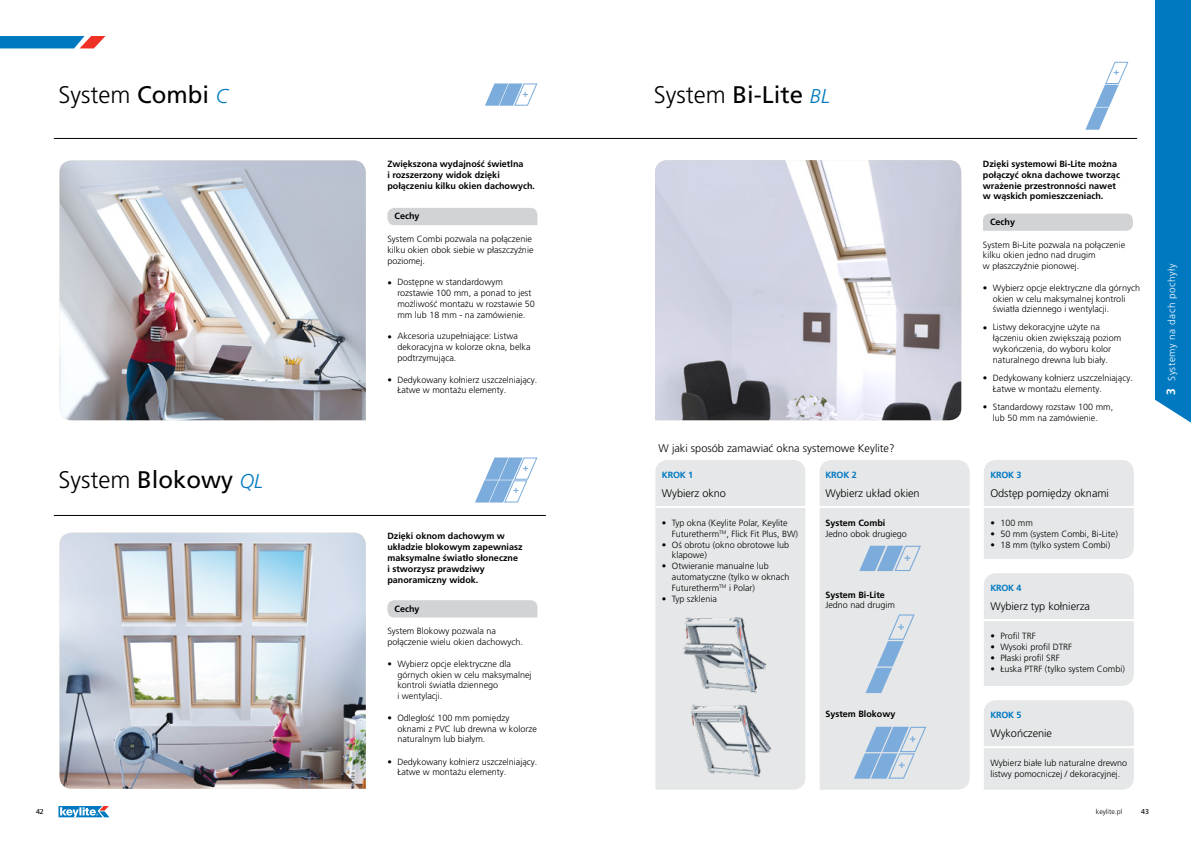
<style>
.page{position:relative;width:1191px;height:842px;background:#fff}
.page>*{position:absolute;margin:0;border:0;box-sizing:border-box;transform-origin:0 0}
.t1{font:24px "Frutiger LT Pro";color:#000}
.t2{font:300 24px "Frutiger LT Pro";color:#000}
.t3{font:700 11.4px "Frutiger LT Pro";color:#7cacdc}
.t4{font:300 11px "Frutiger LT Pro";letter-spacing:-.005em;color:#000}
.t5{font:300 10px "Frutiger LT Pro";letter-spacing:.05em;color:#fff}
.t6{font:700 10px "Frutiger LT Pro";color:#7cacdc}
.t7{font:300 9px/10.8px "Frutiger LT Pro";color:#000}
.t8{font:700 9px/10.8px "Frutiger LT Pro";color:#000}
.t9{font:700 9px "Frutiger LT Pro";letter-spacing:-.02em;color:#0079c1}
.Paragraph_Style_1{font:300 7px "Frutiger LT Pro";color:#000}
.Paragraph_Style_1-2{font:7px "Frutiger LT Pro";color:#000}
.s1{font-weight:400}
.s2{font-style:italic;font-size:20px;color:#0079c1}
.s3{font-weight:300}
.s4{font-weight:300;font-style:italic;font-size:20px;color:#0079c1}
.s5{font-weight:700;font-size:12px}
</style>
<div class="page">
<svg style="left:485px;top:83px;width:53px;height:23px"></svg>
<img style="left:60px;top:160px;width:306px;height:260px">
<img style="left:60px;top:533px;width:306px;height:256px">
<svg style="left:475px;top:457px;width:63px;height:46px"></svg>
<hr style="left:54px;top:515px;width:492px;height:1px;background:#000">
<div style="left:387px;top:208px;width:150px;height:17px;background:#d1d3d4"></div>
<svg style="left:387px;top:600px;width:150px;height:17px;background:#d2d4d5"></svg>
<svg style="left:58px;top:806px;width:51px;height:11px"></svg>
<svg style="left:1085px;top:61px;width:44px;height:69px"></svg>
<div style="left:984px;top:460px;width:149px;height:99px;background:#e6e7e8"></div>
<hr style="left:983px;top:506px;width:152px;height:2px;background:#fff">
<div style="left:655px;top:460px;width:150px;height:330px;background:#e6e7e8"></div>
<hr style="left:655px;top:506px;width:152px;height:2px;background:#fff">
<div style="left:820px;top:460px;width:149px;height:330px;background:#e6e7e8"></div>
<hr style="left:819px;top:506px;width:151px;height:2px;background:#fff">
<svg style="left:859px;top:545px;width:63px;height:27px;background:#aec8e1"></svg>
<svg style="left:865px;top:613px;width:50px;height:80px;background:#ced9e5"></svg>
<svg style="left:854px;top:726px;width:73px;height:53px;background:#b5cbe2"></svg>
<div style="left:984px;top:573px;width:149px;height:113px;background:#e6e7e8"></div>
<hr style="left:983px;top:619px;width:152px;height:2px;background:#fff">
<div style="left:984px;top:700px;width:149px;height:90px;background:#e6e7e8"></div>
<hr style="left:983px;top:746px;width:152px;height:2px;background:#fff">
<img style="left:675px;top:612px;width:102px;height:86px">
<img style="left:680px;top:699px;width:102px;height:86px">
<img style="left:655px;top:160px;width:306px;height:260px">
<svg style="left:983px;top:213px;width:150px;height:18px;background:#d3d5d6"></svg>
<hr style="left:54px;top:138px;width:1083px;height:1px;background:#000">
<svg style="left:0;top:36px;width:105px;height:12px"></svg>
<div style="left:1155px;top:0;width:36px;height:423px;background:#0079c1"></div>
<p class="t2" style="left:58px;top:81px;width:171px">System <span class="s1">Combi</span> <span class="s2">C</span></p>
<p class="t6" style="left:522px;top:88px;width:7px">+</p>
<p class="t1" style="left:654px;top:81px;width:177px"><span class="s3">System</span> Bi-Lite <span class="s4">BL</span></p>
<p class="t6" style="left:1113px;top:66px;width:7px">+</p>
<p class="t1" style="left:58px;top:465px;width:206px"><span class="s3">System</span> Blokowy <span class="s4">QL</span></p>
<p class="t8" style="left:387px;top:159px;width:149px">Zwiększona wydajność świetlna<br>i rozszerzony widok dzięki połączeniu kilku okien dachowych.</p>
<p class="t8" style="left:394px;top:211px;width:27px">Cechy</p>
<p class="t7" style="left:387px;top:234px;width:148px">System Combi pozwala na połączenie kilku okien obok siebie w płaszczyźnie poziomej.</p>
<p class="t7" style="left:397px;top:277px;width:139px;text-indent:-10px">• Dostępne w standardowym rozstawie 100 mm, a ponad to jest możliwość montażu w rozstawie 50 mm lub 18 mm - na zamówienie.</p>
<p class="t7" style="left:397px;top:331px;width:135px;text-indent:-10px">• Akcesoria uzupełniające: Listwa dekoracyjna w kolorze okna, belka podtrzymująca.</p>
<p class="t7" style="left:397px;top:375px;width:141px;line-height:10.3px;text-indent:-10px">• Dedykowany kołnierz uszczelniający.<br>Łatwe w montażu elementy.</p>
<p class="t6" style="left:522px;top:461px;width:7px">+</p>
<p class="t6" style="left:513px;top:484px;width:7px">+</p>
<p class="t8" style="left:387px;top:531px;width:137px">Dzięki oknom dachowym w układzie blokowym zapewniasz maksymalne światło słoneczne i stworzysz prawdziwy panoramiczny widok.</p>
<p class="t8" style="left:394px;top:603px;width:27px">Cechy</p>
<p class="t7" style="left:387px;top:626px;width:137px">System Blokowy pozwala na połączenie wielu okien dachowych.</p>
<p class="t7" style="left:397px;top:658px;width:136px;text-indent:-10px">• Wybierz opcje elektryczne dla górnych okien w celu maksymalnej kontroli światła dziennego<br>i wentylacji.</p>
<p class="t7" style="left:397px;top:712px;width:141px;text-indent:-10px">• Odległość 100 mm pomiędzy oknami z PVC lub drewna w kolorze naturalnym lub białym.</p>
<p class="t7" style="left:387px;top:756px;width:151px">• Dedykowany kołnierz uszczelniający.</p>
<p class="t7" style="left:397px;top:766px;width:110px">Łatwe w montażu elementy.</p>
<p class="t4" style="left:658px;top:442px;width:237px">W jaki sposób zamawiać okna systemowe Keylite?</p>
<p class="t9" style="left:662px;top:469px;width:33px">KROK 1</p>
<p class="t4" style="left:662px;top:487px;width:66px">Wybierz okno</p>
<p class="t7" style="left:672px;top:518px;width:128px;text-indent:-10px">• Typ okna (Keylite Polar, Keylite<br>Futuretherm<sup>TM</sup>, Flick Fit Plus, BW)</p>
<p class="t7" style="left:672px;top:539px;width:119px;text-indent:-10px">• Oś obrotu (okno obrotowe lub klapowe)</p>
<p class="t7" style="left:672px;top:561px;width:119px;text-indent:-10px">• Otwieranie manualne lub automatyczne (tylko w oknach<br>Futuretherm<sup>TM</sup> i Polar)</p>
<p class="t7" style="left:662px;top:593px;width:56px">• Typ szklenia</p>
<p class="t9" style="left:825px;top:469px;width:33px">KROK 2</p>
<p class="t4" style="left:825px;top:487px;width:96px">Wybierz układ okien</p>
<p class="t8" style="left:825px;top:518px;width:62px">System Combi</p>
<p class="t7" style="left:825px;top:528px;width:83px">Jedno obok drugiego</p>
<p class="t3" style="left:904px;top:551px;width:8px">+</p>
<p class="t8" style="left:825px;top:589px;width:61px">System Bi-Lite</p>
<p class="t7" style="left:825px;top:600px;width:71px">Jedno nad drugim</p>
<p class="t3" style="left:897px;top:619px;width:8px">+</p>
<p class="t8" style="left:825px;top:708px;width:72px">System Blokowy</p>
<p class="t3" style="left:909px;top:731px;width:8px">+</p>
<p class="t3" style="left:898px;top:757px;width:8px">+</p>
<p class="t8" style="left:983px;top:158px;width:139px">Dzięki systemowi Bi-Lite można połączyć okna dachowe tworząc wrażenie przestronności nawet w wąskich pomieszczeniach.</p>
<p class="t7" style="left:983px;top:239px;width:144px">System Bi-Lite pozwala na połączenie kilku okien jedno nad drugim<br>w płaszczyźnie pionowej.</p>
<p class="t7" style="left:993px;top:282px;width:149px;text-indent:-10px">• Wybierz opcje elektryczne dla górnych okien w celu maksymalnej kontroli światła dziennego i wentylacji.</p>
<p class="t7" style="left:993px;top:322px;width:130px;text-indent:-10px">• Listwy dekoracyjne użyte na łączeniu okien zwiększają poziom wykończenia, do wyboru kolor naturalnego drewna lub biały.</p>
<p class="t7" style="left:983px;top:373px;width:151px">• Dedykowany kołnierz uszczelniający.</p>
<p class="t7" style="left:993px;top:383px;width:110px">Łatwe w montażu elementy.</p>
<p class="t7" style="left:983px;top:402px;width:132px;text-align:center">• Standardowy rozstaw 100 mm, lub 50 mm na zamówienie.</p>
<p class="t8" style="left:990px;top:217px;width:27px">Cechy</p>
<p class="t9" style="left:990px;top:469px;width:33px">KROK 3</p>
<p class="t4" style="left:990px;top:487px;width:120px">Odstęp pomiędzy oknami</p>
<p class="t7" style="left:990px;top:518px;width:44px">• 100 mm</p>
<p class="t7" style="left:990px;top:528px;width:129px">• 50 mm (system Combi, Bi-Lite)</p>
<p class="t7" style="left:990px;top:539px;width:122px">• 18 mm (tylko system Combi)</p>
<p class="t9" style="left:990px;top:583px;width:33px">KROK 4</p>
<p class="t4" style="left:990px;top:600px;width:101px">Wybierz typ kołnierza</p>
<p class="t7" style="left:990px;top:631px;width:47px">• Profil TRF</p>
<p class="t7" style="left:990px;top:642px;width:83px">• Wysoki profil DTRF</p>
<p class="t7" style="left:990px;top:652px;width:71px">• Płaski profil SRF</p>
<p class="t7" style="left:990px;top:663px;width:136px">• Łuska PTRF (tylko system Combi)</p>
<p class="t9" style="left:990px;top:710px;width:33px">KROK 5</p>
<p class="t4" style="left:990px;top:727px;width:63px">Wykończenie</p>
<p class="t7" style="left:990px;top:758px;width:138px">Wybierz białe lub naturalne drewno listwy pomocniczej / dekoracyjnej.</p>
<p class="Paragraph_Style_1-2" style="left:36px;top:807px;width:9px">42</p>
<p class="Paragraph_Style_1" style="left:1095px;top:807px;width:28px">keylite.pl</p>
<p class="Paragraph_Style_1-2" style="left:1141px;top:807px;width:9px">43</p>
<p class="t5" style="left:1165px;top:395px;width:132px;rotate:-90deg"><span class="s5">3</span> Systemy na dach pochyły</p>
</div>
